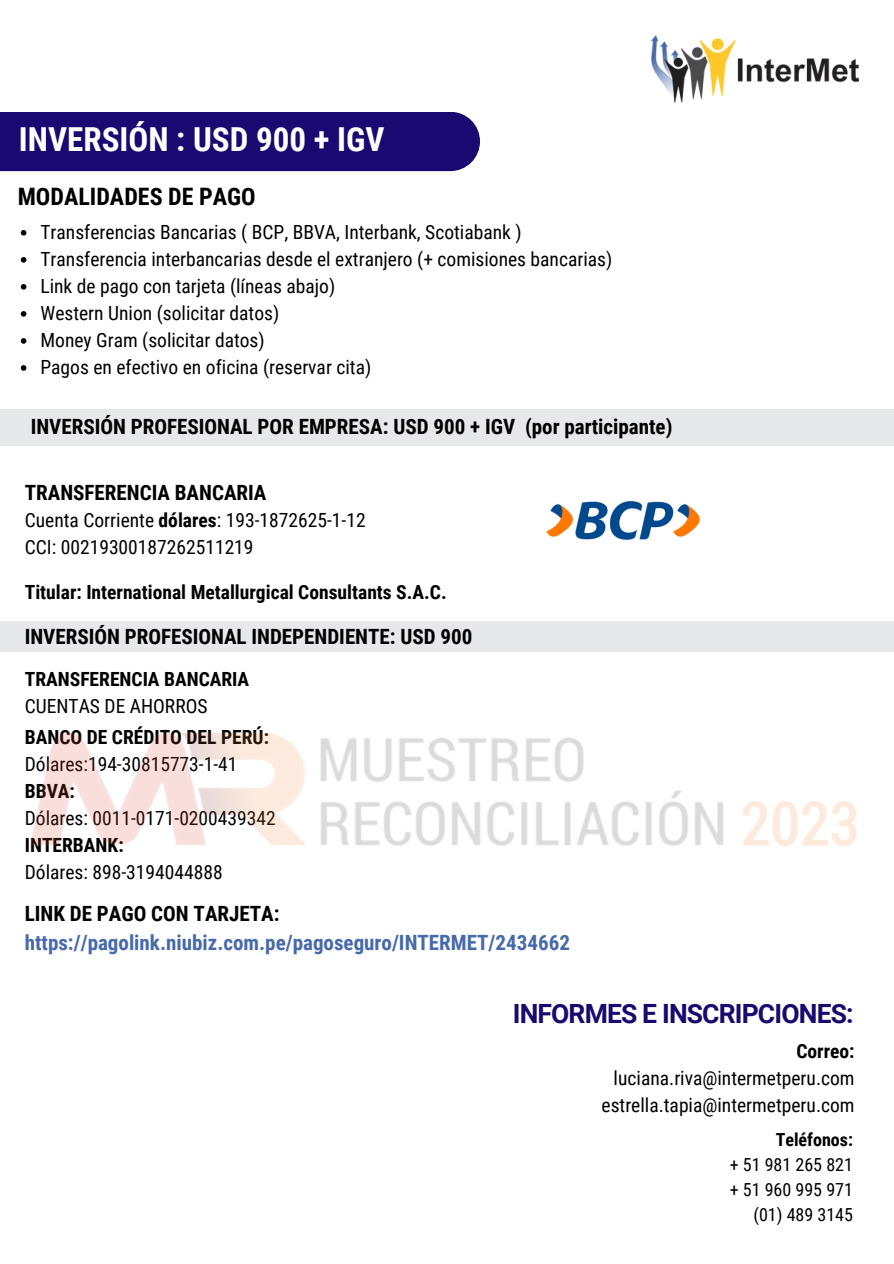
<style>
.page{position:relative;width:894px;height:1264px;background:#fff}
.page>*{position:absolute;margin:0;border:0;box-sizing:border-box;transform-origin:0 0}
.t1{font:700 33px "Roboto Condensed";color:#fff}
.t2{font:700 26.55px "Roboto";letter-spacing:-.03em;color:#1a0970}
.t3{font:700 24px "Roboto Condensed";color:#000}
.t4{font:700 21px "Roboto Condensed";color:#000}
.t5{font:700 21px "Roboto Condensed";color:#476aaa}
.t6{font:19.5px "Roboto Condensed";color:#000}
.t7{font:700 19.5px "Roboto Condensed";color:#000}
.t8{font:18px "Roboto Condensed";color:#000}
.t9{font:700 18px "Roboto Condensed";color:#000}
.s1{font-weight:700}
</style>
<div class="page">
<img style="left:651px;top:36px;width:207px;height:66px">
<div style="left:0;top:112px;width:479px;height:59px;background:#1a0970"></div>
<img style="left:546px;top:500px;width:154px;height:40px">
<div style="left:0;top:409px;width:893px;height:36px;background:#e7e8ea"></div>
<div style="left:0;top:621px;width:893px;height:30px;background:#e7e8ea"></div>
<svg style="left:21px;top:230px;width:5px;height:5px"></svg>
<svg style="left:21px;top:257px;width:5px;height:6px"></svg>
<svg style="left:21px;top:284px;width:5px;height:6px"></svg>
<svg style="left:21px;top:311px;width:5px;height:6px"></svg>
<svg style="left:21px;top:338px;width:5px;height:6px"></svg>
<svg style="left:21px;top:365px;width:5px;height:6px"></svg>
<img style="left:31px;top:732px;width:826px;height:114px">
<p class="t1" style="left:19px;top:120px;width:367px">INVERSIÓN : USD 900 + IGV</p>
<p class="t3" style="left:18px;top:183px;width:239px">MODALIDADES DE PAGO</p>
<p class="t6" style="left:40px;top:221px;width:482px">Transferencias Bancarias ( BCP, BBVA, Interbank, Scotiabank )</p>
<p class="t6" style="left:40px;top:248px;width:573px">Transferencia interbancarias desde el extranjero (+ comisiones bancarias)</p>
<p class="t6" style="left:40px;top:275px;width:296px">Link de pago con tarjeta (líneas abajo)</p>
<p class="t6" style="left:40px;top:302px;width:240px">Western Union (solicitar datos)</p>
<p class="t6" style="left:40px;top:329px;width:226px">Money Gram (solicitar datos)</p>
<p class="t6" style="left:40px;top:356px;width:332px">Pagos en efectivo en oficina (reservar cita)</p>
<p class="t4" style="left:31px;top:415px;width:643px">INVERSIÓN PROFESIONAL POR EMPRESA: USD 900 + IGV (por participante)</p>
<p class="t4" style="left:25px;top:480px;width:243px">TRANSFERENCIA BANCARIA</p>
<p class="t6" style="left:25px;top:509px;width:342px">Cuenta Corriente <span class="s1">dólares</span>: 193-1872625-1-12</p>
<p class="t6" style="left:25px;top:536px;width:230px">CCI: 00219300187262511219</p>
<p class="t7" style="left:25px;top:581px;width:423px">Titular: International Metallurgical Consultants S.A.C.</p>
<p class="t4" style="left:25px;top:625px;width:449px">INVERSIÓN PROFESIONAL INDEPENDIENTE: USD 900</p>
<p class="t7" style="left:25px;top:667px;width:226px">TRANSFERENCIA BANCARIA</p>
<p class="t6" style="left:25px;top:694px;width:184px">CUENTAS DE AHORROS</p>
<p class="t7" style="left:25px;top:725px;width:246px">BANCO DE CRÉDITO DEL PERÚ:</p>
<p class="t6" style="left:25px;top:752px;width:214px">Dólares:194-30815773-1-41</p>
<p class="t7" style="left:25px;top:779px;width:52px">BBVA:</p>
<p class="t6" style="left:25px;top:806px;width:252px">Dólares: 0011-0171-0200439342</p>
<p class="t7" style="left:25px;top:833px;width:100px">INTERBANK:</p>
<p class="t6" style="left:25px;top:860px;width:199px">Dólares: 898-3194044888</p>
<p class="t4" style="left:25px;top:901px;width:256px">LINK DE PAGO CON TARJETA:</p>
<p class="t5" style="left:25px;top:930px;width:546px">https://pagolink.niubiz.com.pe/pagoseguro/INTERMET/2434662</p>
<p class="t2" style="left:512px;top:998px;width:342px">INFORMES E INSCRIPCIONES:</p>
<p class="t7" style="left:796px;top:1039px;width:60px">Correo:</p>
<p class="t6" style="left:613px;top:1066px;width:242px">luciana.riva@intermetperu.com</p>
<p class="t6" style="left:601px;top:1093px;width:254px">estrella.tapia@intermetperu.com</p>
<p class="t9" style="left:775px;top:1129px;width:79px">Teléfonos:</p>
<p class="t8" style="left:729px;top:1154px;width:125px">+ 51 981 265 821</p>
<p class="t8" style="left:729px;top:1179px;width:125px">+ 51 960 995 971</p>
<p class="t8" style="left:753px;top:1203px;width:101px">(01) 489 3145</p>
</div>
